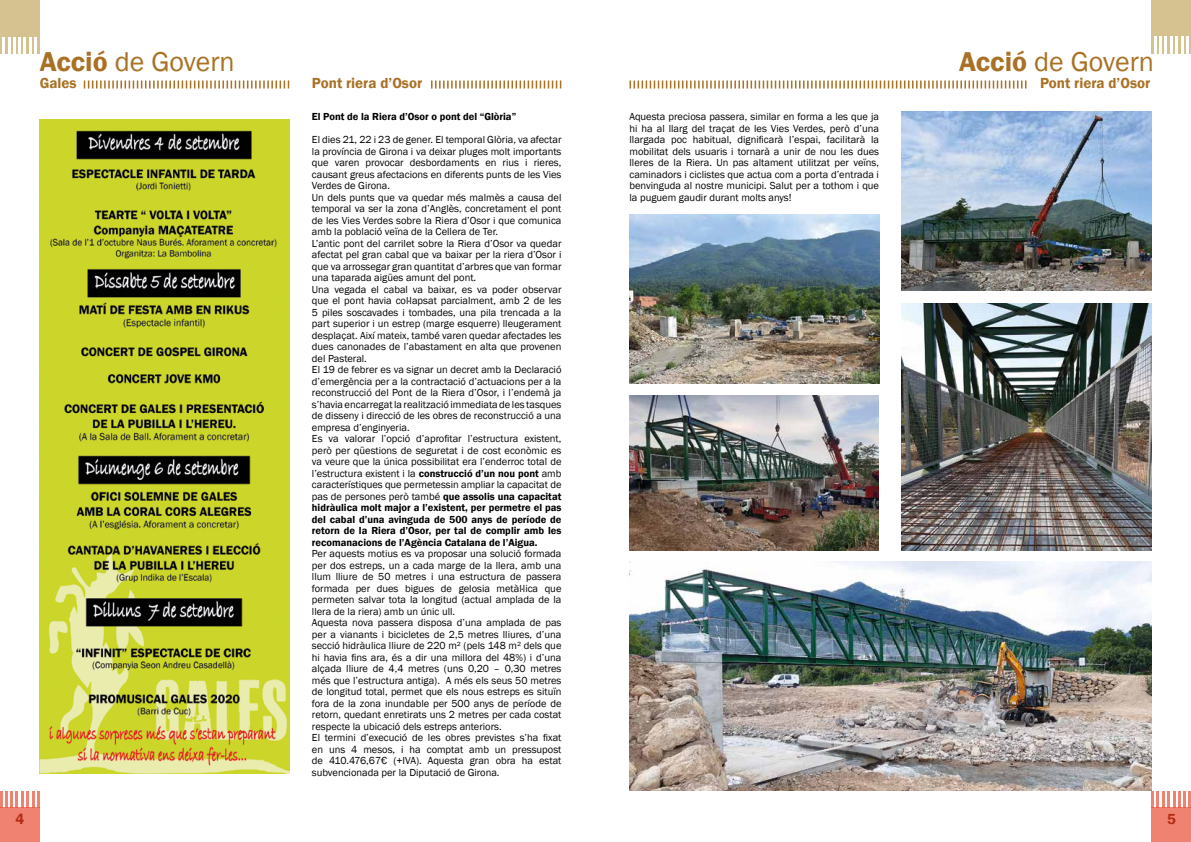
<style>
.page{position:relative;width:1191px;height:842px;background:#fff}
.page>*{position:absolute;margin:0;border:0;box-sizing:border-box;transform-origin:0 0}
.t1{font:28px "Franklin Gothic";color:#a97124}
.t2{font:600 15px "Franklin Gothic";color:#a97124}
.t3{font:600 15px "Franklin Gothic";color:#b42c13}
.t4{font:10.5px/11.5px "Franklin Gothic";color:#000}
.t5{font:600 10.5px "Franklin Gothic";color:#000}
.s1{font-weight:600}
</style>
<div class="page">
<div style="left:1151px;top:808px;width:40px;height:34px;background:#ef8271"></div>
<div style="left:0;top:808px;width:40px;height:34px;background:#ef8271"></div>
<svg style="left:0;top:791px;width:2px;height:17px"></svg>
<hr style="left:5px;top:791px;width:3px;height:17px;background:#e94d35">
<hr style="left:10px;top:791px;width:3px;height:17px;background:#e94d35">
<svg style="left:16px;top:791px;width:7px;height:17px"></svg>
<hr style="left:26px;top:791px;width:3px;height:17px;background:#e94d35">
<svg style="left:32px;top:791px;width:2px;height:17px"></svg>
<hr style="left:37px;top:791px;width:3px;height:17px;background:#e94d35">
<hr style="left:1188px;top:791px;width:3px;height:17px;background:#e94d35">
<svg style="left:1173px;top:791px;width:12px;height:17px"></svg>
<hr style="left:1167px;top:791px;width:3px;height:17px;background:#e94d35">
<svg style="left:1162px;top:791px;width:2px;height:17px"></svg>
<hr style="left:1156px;top:791px;width:3px;height:17px;background:#e94d35">
<svg style="left:1151px;top:791px;width:2px;height:17px"></svg>
<svg style="left:629px;top:80px;width:397px;height:8px"></svg>
<svg style="left:84px;top:80px;width:205px;height:8px"></svg>
<svg style="left:431px;top:80px;width:130px;height:8px"></svg>
<div style="left:0;top:0;width:40px;height:54px;background:#d6c291"></div>
<svg style="left:3px;top:37px;width:12px;height:17px"></svg>
<hr style="left:18px;top:37px;width:3px;height:17px;background:#fff">
<svg style="left:24px;top:37px;width:2px;height:17px"></svg>
<hr style="left:29px;top:37px;width:3px;height:17px;background:#fff">
<svg style="left:35px;top:37px;width:2px;height:17px"></svg>
<div style="left:1151px;top:0;width:40px;height:54px;background:#d6c291"></div>
<svg style="left:1154px;top:37px;width:2px;height:17px"></svg>
<hr style="left:1159px;top:37px;width:3px;height:17px;background:#fff">
<hr style="left:1164px;top:37px;width:3px;height:17px;background:#fff">
<svg style="left:1170px;top:37px;width:2px;height:17px"></svg>
<hr style="left:1175px;top:37px;width:3px;height:17px;background:#fff">
<svg style="left:1181px;top:37px;width:7px;height:17px"></svg>
<img style="left:629px;top:215px;width:250px;height:168px">
<img style="left:901px;top:112px;width:250px;height:179px">
<img style="left:629px;top:396px;width:250px;height:155px">
<img style="left:629px;top:561px;width:522px;height:230px">
<img style="left:901px;top:303px;width:250px;height:248px">
<img style="left:40px;top:119px;width:250px;height:654px">
<h1 class="t1" style="left:40px;top:45px;width:196px"><span class="s1">Acció</span> de Govern</h1>
<h1 class="t1" style="left:959px;top:45px;width:196px"><span class="s1">Acció</span> de Govern</h1>
<h2 class="t2" style="left:40px;top:74px;width:38px">Gales</h2>
<h2 class="t2" style="left:312px;top:74px;width:112px">Pont riera d’Osor</h2>
<h2 class="t2" style="left:1040px;top:74px;width:112px">Pont riera d’Osor</h2>
<p class="t5" style="left:312px;top:110px;width:206px">El Pont de la Riera d’Osor o pont del “Glòria”</p>
<p class="t4" style="left:312px;top:134px;width:251px">El dies 21, 22 i 23 de gener. El temporal Glòria, va afectar la província de Girona i va deixar pluges molt importants que varen provocar desbordaments en rius i rieres, causant greus afectacions en diferents punts de les Vies Verdes de Girona.<br>Un dels punts que va quedar més malmès a causa del temporal va ser la zona d’Anglès, concretament el pont de les Vies Verdes sobre la Riera d’Osor i que comunica amb la població veïna de la Cellera de Ter.<br>L’antic pont del carrilet sobre la Riera d’Osor va quedar afectat pel gran cabal que va baixar per la riera d’Osor i que va arrossegar gran quantitat d’arbres que van formar una taparada aigües amunt del pont.<br>Una vegada el cabal va baixar, es va poder observar que el pont havia col·lapsat parcialment, amb 2 de les 5 piles soscavades i tombades, una pila trencada a la part superior i un estrep (marge esquerre) lleugerament desplaçat. Així mateix, també varen quedar afectades les dues canonades de l’abastament en alta que provenen del Pasteral.<br>El 19 de febrer es va signar un decret amb la Declaració d’emergència per a la contractació d’actuacions per a la reconstrucció del Pont de la Riera d’Osor, i l’endemà ja s’havia encarregat la realització immediata de les tasques de disseny i direcció de les obres de reconstrucció a una empresa d’enginyeria.<br>Es va valorar l’opció d’aprofitar l’estructura existent, però per qüestions de seguretat i de cost econòmic es va veure que la única possibilitat era l’enderroc total de l’estructura existent i la <span class="s1">construcció d’un nou pont</span> amb característiques que permetessin ampliar la capacitat de pas de persones però també <span class="s1">que assolis una capacitat hidràulica molt major a l’existent, per permetre el pas del cabal d’una avinguda de 500 anys de període de retorn de la Riera d’Osor, per tal de complir amb les recomanacions de l’Agència Catalana de l’Aigua.</span></p>
<p class="t4" style="left:312px;top:548px;width:251px">Per aquests motius es va proposar una solució formada per dos estreps, un a cada marge de la llera, amb una llum lliure de 50 metres i una estructura de passera formada per dues bigues de gelosia metàl·lica que permeten salvar tota la longitud (actual amplada de la llera de la riera) amb un únic ull.<br>Aquesta nova passera disposa d’una amplada de pas per a vianants i bicicletes de 2,5 metres lliures, d’una secció hidràulica lliure de 220 m² (pels 148 m² dels que hi havia fins ara, és a dir una millora del 48%) i d’una alçada lliure de 4,4 metres (uns 0,20 – 0,30 metres més que l’estructura antiga). A més els seus 50 metres de longitud total, permet que els nous estreps es situïn fora de la zona inundable per 500 anys de període de retorn, quedant enretirats uns 2 metres per cada costat respecte la ubicació dels estreps anteriors.<br>El termini d’execució de les obres previstes s’ha fixat en uns 4 mesos, i ha comptat amb un pressupost de 410.476,67€ (+IVA). Aquesta gran obra ha estat subvencionada per la Diputació de Girona.</p>
<p class="t4" style="left:629px;top:111px;width:251px;text-align:justify">Aquesta preciosa passera, similar en forma a les que ja hi ha al llarg del traçat de les Vies Verdes, però d’una llargada poc habitual, dignificarà l’espai, facilitarà la mobilitat dels usuaris i tornarà a unir de nou les dues lleres de la Riera. Un pas altament utilitzat per veïns, caminadors i ciclistes que actua com a porta d’entrada i benvinguda al nostre municipi. Salut per a tothom i que la puguem gaudir durant molts anys!</p>
<h2 class="t3" style="left:15px;top:810px;width:10px">4</h2>
<h2 class="t3" style="left:1167px;top:810px;width:10px">5</h2>
</div>
